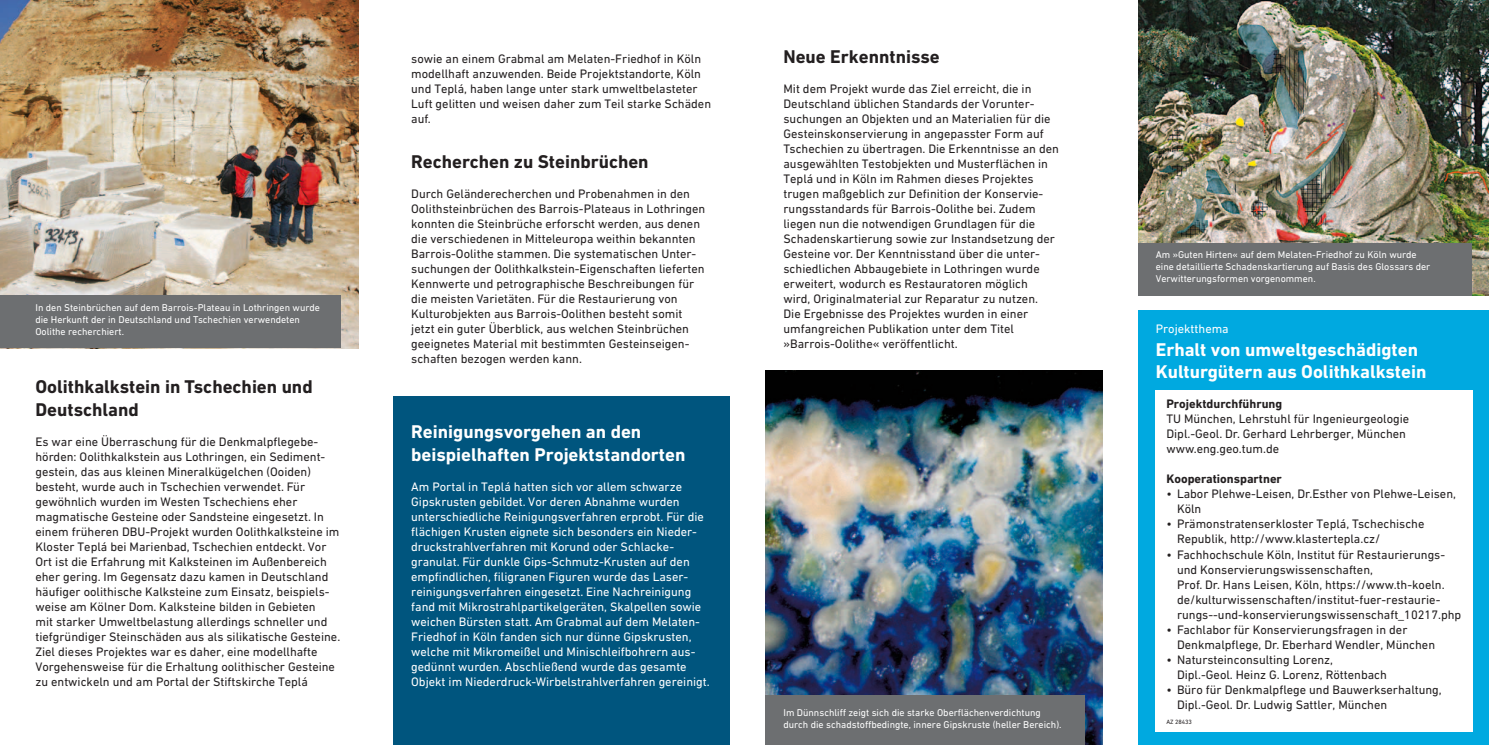
<style>
.page{position:relative;width:1489px;height:745px;background:#fff}
.page>*{position:absolute;margin:0;border:0;box-sizing:border-box;transform-origin:0 0}
.t1{font:700 18.75px/22.5px "DIN Next W1 G";color:#fff}
.t2{font:700 18.75px/22.5px "DIN Next W1 G";color:#231f20}
.t3{font:12.5px/15px "DIN Next W1 G";color:#231f20}
.t4{font:12.5px/15px "DIN Next W1 G";color:#fff}
.t5{font:700 12.5px "DIN Next W1 G";color:#231f20}
.t6{font:10px/12px "DIN Next W1 G";color:#fff}
.t7{font:6.25px "DIN Next W1 G";color:#231f20}
</style>
<div class="page">
<div style="left:1137px;top:310px;width:351px;height:434px;background:#00a9e0"></div>
<div style="left:393px;top:396px;width:337px;height:348px;background:#00557e"></div>
<img style="left:0;top:0;width:358px;height:348px">
<img style="left:1138px;top:0;width:350px;height:296px">
<img style="left:765px;top:370px;width:337px;height:374px">
<div style="left:1155px;top:389px;width:317px;height:341px;background:#fff"></div>
<div style="left:1137px;top:243px;width:333px;height:53px;background:#6d6f71"></div>
<div style="left:0;top:295px;width:340px;height:53px;background:#6d6f71"></div>
<div style="left:765px;top:694px;width:319px;height:50px;background:#6d6f71"></div>
<p class="t6" style="left:35px;top:301px;width:286px">In den Steinbrüchen auf dem Barrois-Plateau in Lothringen wurde die Herkunft der in Deutschland und Tschechien verwendeten<br>Oolithe recherchiert.</p>
<h1 class="t2" style="left:35px;top:375px;width:279px">Oolithkalkstein in Tschechien und<br>Deutschland</h1>
<p class="t3" style="left:35px;top:433px;width:306px">Es war eine Überraschung für die Denkmalpflegebe&shy;hörden: Oolithkalkstein aus Lothringen, ein Sediment&shy;gestein, das aus kleinen Mineralkügelchen (Ooiden) besteht, wurde auch in Tschechien verwendet. Für gewöhnlich wurden im Westen Tschechiens eher magmatische Gesteine oder Sandsteine eingesetzt. In einem früheren DBU-Projekt wurden Oolithkalksteine im Kloster Teplá bei Marienbad, Tschechien entdeckt. Vor Ort ist die Erfahrung mit Kalksteinen im Außenbereich eher gering. Im Gegensatz dazu kamen in Deutschland häufiger oolithische Kalksteine zum Einsatz, beispiels&shy;weise am Kölner Dom. Kalksteine bilden in Gebieten<br>mit starker Umweltbelastung allerdings schneller und tiefgründiger Steinschäden aus als silikatische Gesteine.<br>Ziel dieses Projektes war es daher, eine modellhafte Vorgehensweise für die Erhaltung oolithischer Gesteine zu entwickeln und am Portal der Stiftskirche Teplá</p>
<p class="t3" style="left:411px;top:51px;width:301px">sowie an einem Grabmal am Melaten-Friedhof in Köln modellhaft anzuwenden. Beide Projektstandorte, Köln und Teplá, haben lange unter stark umweltbelasteter Luft gelitten und weisen daher zum Teil starke Schäden auf.</p>
<h1 class="t2" style="left:411px;top:150px;width:239px">Recherchen zu Steinbrüchen</h1>
<p class="t3" style="left:411px;top:186px;width:296px">Durch Geländerecherchen und Probenahmen in den Oolithsteinbrüchen des Barrois-Plateaus in Lothringen konnten die Steinbrüche erforscht werden, aus denen die verschiedenen in Mitteleuropa weithin bekannten Barrois-Oolithe stammen. Die systematischen Unter&shy;suchungen der Oolithkalkstein-Eigenschaften lieferten Kennwerte und petrographische Beschreibungen für die meisten Varietäten. Für die Restaurierung von Kulturobjekten aus Barrois-Oolithen besteht somit jetzt ein guter Überblick, aus welchen Steinbrüchen geeignetes Material mit bestimmten Gesteinseigen&shy;schaften bezogen werden kann.</p>
<h1 class="t1" style="left:411px;top:420px;width:276px">Reinigungsvorgehen an den beispielhaften Projektstandorten</h1>
<p class="t4" style="left:411px;top:478px;width:300px">Am Portal in Teplá hatten sich vor allem schwarze Gipskrusten gebildet. Vor deren Abnahme wurden unterschiedliche Reinigungsverfahren erprobt. Für die flächigen Krusten eignete sich besonders ein Nieder&shy;druckstrahlverfahren mit Korund oder Schlacke&shy;granulat. Für dunkle Gips-Schmutz-Krusten auf den empfindlichen, filigranen Figuren wurde das Laser&shy;reinigungsverfahren eingesetzt. Eine Nachreinigung fand mit Mikrostrahlpartikelgeräten, Skalpellen sowie weichen Bürsten statt. Am Grabmal auf dem Melaten-Friedhof in Köln fanden sich nur dünne Gipskrusten, welche mit Mikromeißel und Minischleifbohrern aus&shy;gedünnt wurden. Abschließend wurde das gesamte Objekt im Niederdruck-Wirbelstrahlverfahren gereinigt.</p>
<h1 class="t2" style="left:783px;top:45px;width:158px">Neue Erkenntnisse</h1>
<p class="t3" style="left:783px;top:81px;width:277px">Mit dem Projekt wurde das Ziel erreicht, die in Deutschland üblichen Standards der Vorunter&shy;suchungen an Objekten und an Materialien für die Gesteinskonservierung in angepasster Form auf Tschechien zu übertragen. Die Erkenntnisse an den ausgewählten Testobjekten und Musterflächen in Teplá und in Köln im Rahmen dieses Projektes trugen maßgeblich zur Definition der Konservie&shy;rungsstandards für Barrois-Oolithe bei. Zudem liegen nun die notwendigen Grundlagen für die Schadenskartierung sowie zur Instandsetzung der Gesteine vor. Der Kenntnisstand über die unter&shy;schiedlichen Abbaugebiete in Lothringen wurde erweitert, wodurch es Restauratoren möglich<br>wird, Originalmaterial zur Reparatur zu nutzen.<br>Die Ergebnisse des Projektes wurden in einer umfangreichen Publikation unter dem Titel »Barrois-Oolithe« veröffentlicht.</p>
<p class="t6" style="left:783px;top:706px;width:279px">Im Dünnschliff zeigt sich die starke Oberflächenverdichtung durch die schadstoffbedingte, innere Gipskruste (heller Bereich).</p>
<p class="t6" style="left:1155px;top:248px;width:276px">Am »Guten Hirten« auf dem Melaten-Friedhof zu Köln wurde eine detaillierte Schadenskartierung auf Basis des Glossars der<br>Verwitterungsformen vorgenommen.</p>
<p class="t4" style="left:1155px;top:321px;width:75px">Projektthema</p>
<h1 class="t1" style="left:1155px;top:338px;width:272px">Erhalt von umweltgeschädigten<br>Kulturgütern aus Oolithkalkstein</h1>
<p class="t5" style="left:1166px;top:396px;width:117px">Projektdurchführung</p>
<p class="t3" style="left:1166px;top:411px;width:244px">TU München, Lehrstuhl für Ingenieurgeologie<br>Dipl.-Geol. Dr. Gerhard Lehrberger, München www.eng.geo.tum.de</p>
<p class="t5" style="left:1166px;top:471px;width:117px">Kooperationspartner</p>
<p class="t3" style="left:1176px;top:486px;width:280px;text-indent:-11px">• Labor Plehwe-Leisen, Dr.Esther von Plehwe-Leisen,<br>Köln</p>
<p class="t3" style="left:1176px;top:516px;width:249px;text-indent:-11px">• Prämonstratenserkloster Teplá, Tschechische<br>Republik, http://www.klastertepla.cz/</p>
<p class="t3" style="left:1176px;top:546px;width:286px;text-indent:-11px">• Fachhochschule Köln, Institut für Restaurierungs&shy;und Konservierungswissenschaften,<br>Prof. Dr. Hans Leisen, Köln, https://www.th-koeln. de/kulturwissenschaften/institut-fuer-restaurie&shy;rungs--und-konservierungswissenschaft_10217.php</p>
<p class="t3" style="left:1176px;top:621px;width:260px;text-indent:-11px">• Fachlabor für Konservierungsfragen in der<br>Denkmalpflege, Dr. Eberhard Wendler, München</p>
<p class="t3" style="left:1176px;top:651px;width:211px;text-indent:-11px">• Natursteinconsulting Lorenz,<br>Dipl.-Geol. Heinz G. Lorenz, Röttenbach</p>
<p class="t3" style="left:1176px;top:681px;width:266px;text-indent:-11px">• Büro für Denkmalpflege und Bauwerkserhaltung,<br>Dipl.-Geol. Dr. Ludwig Sattler, München</p>
<p class="t7" style="left:1166px;top:717px;width:27px">AZ 28433</p>
</div>
